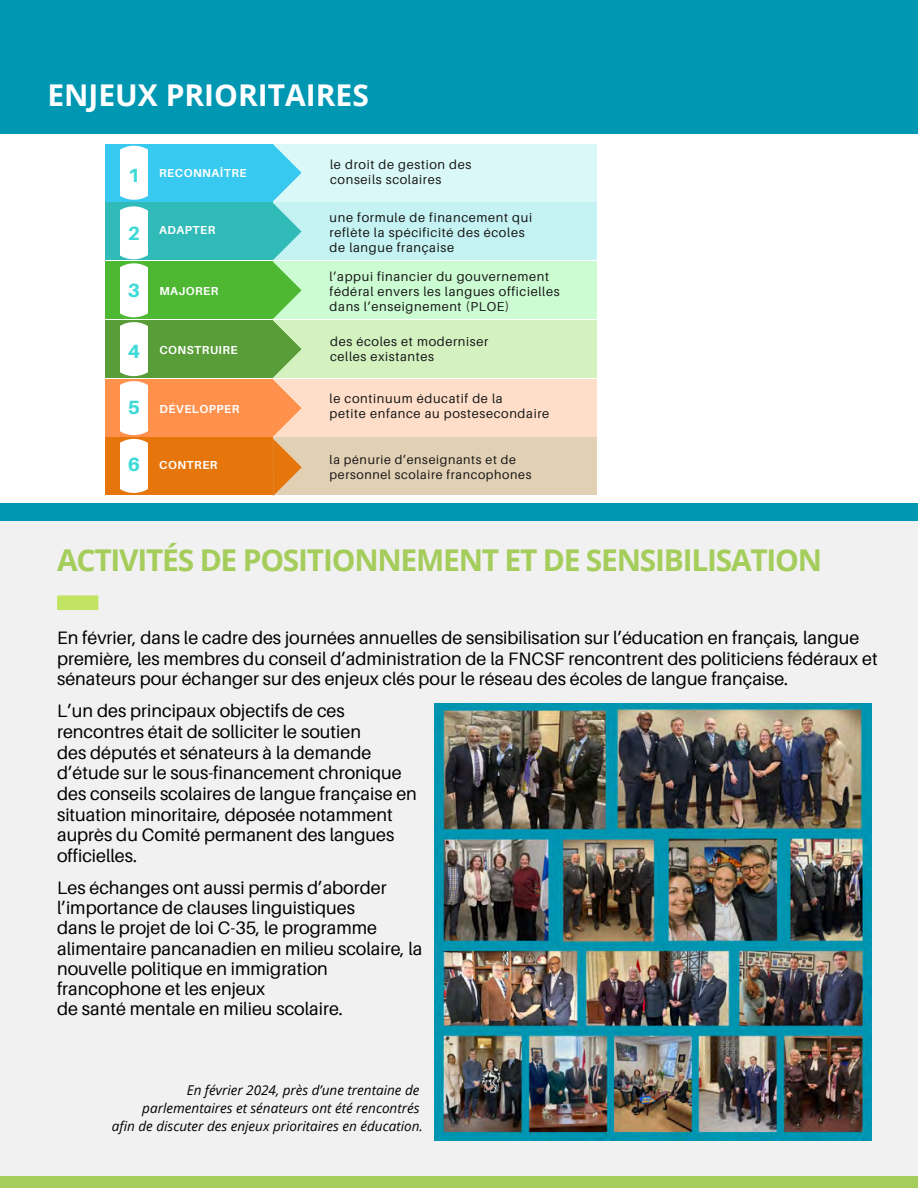
<style>
.page{position:relative;width:918px;height:1188px;background:#fff}
.page>*{position:absolute;margin:0;border:0;box-sizing:border-box;transform-origin:0 0}
.t1{font:700 30px "Open Sans";letter-spacing:-.04em;color:#a5cd5c}
.t2{font:700 30px "Open Sans";color:#fff}
.t3{font:800 27.9px "Aileron";color:#3edad8}
.t4{font:800 19.2px "Aileron";color:#3edad8}
.t5{font:18px/20.2px "Aileron";color:#000}
.t6{font:800 16.05px/20.7px "Aileron";color:#37c9ef}
.t7{font:italic 13.5px/18px "Open Sans";color:#000;text-align:right}
.t8{font:12.9px/15px "Aileron";letter-spacing:.05em;color:#191919}
.t9{font:12.45px/14.5px "Aileron";letter-spacing:.05em;color:#191919}
.t10{font:700 11.55px "Aileron";letter-spacing:.04em;color:#fff}
</style>
<div class="page">
<div style="left:0;top:503px;width:918px;height:18px;background:#0097b2"></div>
<div style="left:0;top:0;width:918px;height:134px;background:#0097b2"></div>
<div style="left:0;top:1176px;width:918px;height:12px;background:#a5cd5c"></div>
<div style="left:0;top:521px;width:918px;height:655px;background:#f1f1f1"></div>
<div style="left:57px;top:595px;width:41px;height:15px;background:#c2e463"></div>
<img style="left:434px;top:703px;width:438px;height:438px">
<div style="left:105px;top:144px;width:492px;height:57px;background:#daf8f8"></div>
<div style="left:105px;top:144px;width:168px;height:57px;background:#37c9ef"></div>
<div style="left:105px;top:203px;width:492px;height:57px;background:#c5f3f3"></div>
<div style="left:105px;top:203px;width:168px;height:57px;background:#30bbb9"></div>
<div style="left:105px;top:261px;width:492px;height:58px;background:#ccfcd2"></div>
<div style="left:105px;top:261px;width:168px;height:58px;background:#4eb833"></div>
<div style="left:105px;top:320px;width:492px;height:58px;background:#d3f2c0"></div>
<div style="left:105px;top:320px;width:168px;height:58px;background:#589d38"></div>
<div style="left:105px;top:379px;width:492px;height:58px;background:#ffdec9"></div>
<div style="left:105px;top:379px;width:168px;height:58px;background:#ff914d"></div>
<div style="left:105px;top:438px;width:492px;height:57px;background:#e2d0b4"></div>
<div style="left:105px;top:437px;width:168px;height:57px;background:#e6750c"></div>
<svg style="left:273px;top:144px;width:29px;height:352px"></svg>
<div style="left:120px;top:146px;width:28px;height:54px;background:#fff"></div>
<svg style="left:120px;top:206px;width:28px;height:287px"></svg>
<p class="t2" style="left:47px;top:74px;width:323px">ENJEUX PRIORITAIRES</p>
<p class="t4" style="left:128px;top:163px;width:14px">1</p>
<p class="t10" style="left:159px;top:166px;width:89px">RECONNAÎTRE</p>
<p class="t8" style="left:330px;top:157px;width:143px">le droit de gestion des conseils scolaires</p>
<p class="t3" style="left:125px;top:216px;width:19px">2</p>
<p class="t4" style="left:128px;top:221px;width:14px">2</p>
<p class="t10" style="left:159px;top:223px;width:58px">ADAPTER</p>
<p class="t6" style="left:129px;top:269px;width:12px">0<br>3</p>
<h3 class="t4" style="left:128px;top:279px;width:14px">3</h3>
<p class="t10" style="left:159px;top:284px;width:61px">MAJORER</p>
<p class="t4" style="left:128px;top:340px;width:14px">4</p>
<h3 class="t10" style="left:159px;top:343px;width:80px">CONSTRUIRE</h3>
<p class="t4" style="left:128px;top:395px;width:14px">5</p>
<p class="t10" style="left:159px;top:402px;width:81px">DÉVELOPPER</p>
<p class="t8" style="left:330px;top:209px;width:204px">une formule de financement qui reflète la spécificité des écoles de langue française</p>
<p class="t8" style="left:330px;top:269px;width:232px">l’appui financier du gouvernement fédéral envers les langues officielles dans l’enseignement (PLOE)</p>
<h3 class="t8" style="left:330px;top:334px;width:160px">des écoles et moderniser celles existantes</h3>
<p class="t8" style="left:330px;top:391px;width:221px">le continuum éducatif de la<br>petite enfance au postesecondaire</p>
<p class="t4" style="left:128px;top:453px;width:14px">6</p>
<p class="t10" style="left:159px;top:458px;width:60px">CONTRER</p>
<p class="t9" style="left:330px;top:452px;width:203px">la pénurie d’enseignants et de personnel scolaire francophones</p>
<p class="t1" style="left:57px;top:539px;width:767px">ACTIVITÉS DE POSITIONNEMENT ET DE SENSIBILISATION</p>
<p class="t5" style="left:57px;top:627px;width:822px">En février, dans le cadre des journées annuelles de sensibilisation sur l’éducation en français, langue première, les membres du conseil d’administration de la FNCSF rencontrent des politiciens fédéraux et sénateurs pour échanger sur des enjeux clés pour le réseau des écoles de langue française.</p>
<h3 class="t5" style="left:57px;top:700px;width:361px;line-height:20.7px">L’un des principaux objectifs de ces rencontres était de solliciter le soutien<br>des députés et sénateurs à la demande d’étude sur le sous-financement chronique des conseils scolaires de langue française en situation minoritaire, déposée notamment auprès du Comité permanent des langues officielles.</h3>
<p class="t5" style="left:57px;top:877px;width:367px">Les échanges ont aussi permis d’aborder l’importance de clauses linguistiques<br>dans le projet de loi C-35, le programme alimentaire pancanadien en milieu scolaire, la nouvelle politique en immigration francophone et les enjeux<br>de santé mentale en milieu scolaire.</p>
<p class="t7" style="left:142px;top:1081px;width:279px">En février 2024, près d’une trentaine de parlementaires et sénateurs ont été rencontrés</p>
<p class="t7" style="left:112px;top:1117px;width:313px">afin de discuter des enjeux prioritaires en éducation.</p>
</div>
